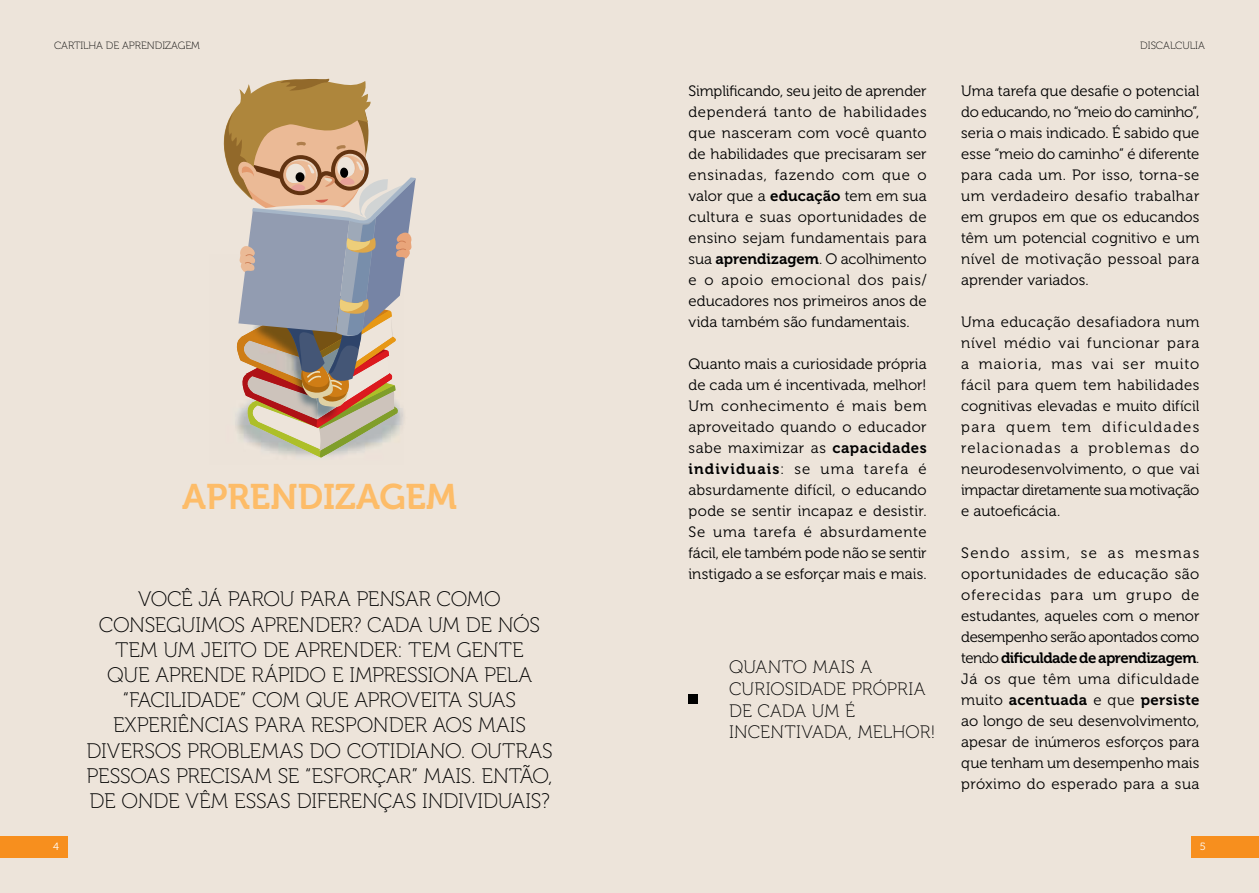
<style>
.page{position:relative;width:1259px;height:893px;background:#ede4da}
.page>*{position:absolute;margin:0;border:0;box-sizing:border-box;transform-origin:0 0}
.t1{font:35.4px "Museo 700";color:#fdbc68}
.t2{font:21px/25.2px "Museo 100";letter-spacing:-.015em;color:#000}
.t3{font:18px/21.6px "Museo 100";letter-spacing:.005em;color:#000}
.t4{font:15px/21px "Museo 300";color:#000;text-align:justify}
.t5{font:15px "Museo 700";letter-spacing:-.025em;color:#000}
.t6{font:15px "Museo 300";letter-spacing:.04em;color:#000}
.t7{font:10.5px "Museo 100";color:#000}
.t8{font:10.5px "Museo 300";color:#fff}
.s1{font-family:"Museo 700"}
.s2{font-family:"Museo 300"}
</style>
<div class="page">
<div style="left:1191px;top:836px;width:68px;height:21px;background:#f78f1e"></div>
<div style="left:0;top:836px;width:68px;height:21px;background:#f78f1e"></div>
<svg style="left:223px;top:78px;width:193px;height:380px"></svg>
<div style="left:688px;top:694px;width:9px;height:10px;background:#000"></div>
<p class="t7" style="left:54px;top:40px;width:147px">CARTILHA DE APRENDIZAGEM</p>
<p class="t7" style="left:1140px;top:40px;width:66px">DISCALCULIA</p>
<h1 class="t1" style="left:182px;top:477px;width:46px">APRENDI</h1>
<h1 class="t1" style="left:335px;top:477px;width:71px">ZAGEM</h1>
<h2 class="t2" style="left:99px;top:587px;width:403px;text-indent:39px">VOCÊ JÁ PAROU PARA PENSAR COMO<br>CONSEGUIMOS APREN</h2>
<h2 class="t2" style="left:315px;top:612px;width:227px">DER? CADA UM DE NÓS</h2>
<h2 class="t2" style="left:115px;top:637px;width:409px">TEM UM JEITO DE APRENDER: TEM GENTE</h2>
<h2 class="t2" style="left:107px;top:663px;width:426px">QUE APRENDE RÁPIDO E IMPRESSIONA PELA</h2>
<h2 class="t2" style="left:123px;top:688px;width:26px">“FACILI</h2>
<h2 class="t2" style="left:187px;top:688px;width:331px">DADE” COM QUE APROVEITA SUAS</h2>
<h2 class="t2" style="left:113px;top:713px;width:414px">EXPERIÊNCIAS PARA RESPONDER AOS MAIS</h2>
<h2 class="t2" style="left:86px;top:738px;width:468px">DIVERSOS PROBLEMAS DO COTIDIANO. OUTRAS</h2>
<h2 class="t2" style="left:87px;top:763px;width:467px">PESSOAS PRECISAM SE “ESFORÇAR” MAIS. ENTÃO,</h2>
<h2 class="t2" style="left:89px;top:789px;width:462px">DE ONDE VÊM ESSAS DIFERENÇAS INDIVIDUAIS?</h2>
<p class="t4" style="left:688px;top:81px;width:240px">Simplificando, seu jeito de aprender dependerá tanto de habilidades que nasceram com você quanto de habilidades que precisaram ser ensinadas, fazendo com que o valor que a <span class="s1">educação</span> tem em sua cultura e suas oportunidades de ensino sejam fundamentais para sua <span class="s1">aprendizagem</span>. O acolhimento e o apoio emocional dos pais/ educadores nos primeiros anos de vida também são fundamentais.</p>
<p class="t4" style="left:688px;top:354px;width:240px">Quanto mais a curiosidade própria de cada um é incentivada, melhor!<br>Um conhecimento é mais bem aproveitado quando o educador sabe maximizar as <span class="s1">capacidades individuais</span>: se uma tarefa é absurdamente difícil, o educando pode se sentir incapaz e desistir.<br>Se uma tarefa é absurdamente fácil, ele também pode não se sentir instigado a se esforçar mais e mais.</p>
<p class="t3" style="left:729px;top:657px;width:208px">QUANTO MAIS A<br>CURIOSIDADE PRÓPRIA<br>DE CADA UM É<br>INCENTIVADA, MELHOR!</p>
<p class="t4" style="left:961px;top:81px;width:240px">Uma tarefa que desafie o potencial do educando, no “meio do caminho”, seria o mais indicado. É sabido que esse “meio do caminho” é diferente para cada um. Por isso, torna-se um verdadeiro desafio trabalhar em grupos em que os educandos têm um potencial cognitivo e um nível de motivação pessoal para aprender variados.</p>
<p class="t4" style="left:961px;top:312px;width:240px">Uma educação desafiadora num nível médio vai funcionar para a maioria, mas vai ser muito fácil para quem tem habilidades cognitivas elevadas e muito difícil para quem tem dificuldades relacionadas a problemas do neurodesenvolvimento, o que vai impactar diretamente sua motivação e autoeficácia.</p>
<p class="t4" style="left:961px;top:543px;width:240px">Sendo assim, se as mesmas oportunidades de educação são oferecidas para um grupo de estudantes, aqueles com o menor desempenho serão apontados como</p>
<p class="t5" style="left:961px;top:650px;width:240px"><span class="s2">tendo</span> dificuldade de aprendizagem<span class="s2">.</span></p>
<p class="t6" style="left:961px;top:671px;width:240px">Já os que têm uma dificuldade</p>
<p class="t5" style="left:961px;top:692px;width:240px"><span class="s2">muito</span> acentuada <span class="s2">e que</span> persiste</p>
<p class="t4" style="left:961px;top:711px;width:240px">ao longo de seu desenvolvimento, apesar de inúmeros esforços para que tenham um desempenho mais próximo do esperado para a sua</p>
<p class="t8" style="left:53px;top:841px;width:7px">4</p>
<p class="t8" style="left:1199px;top:841px;width:7px">5</p>
</div>
